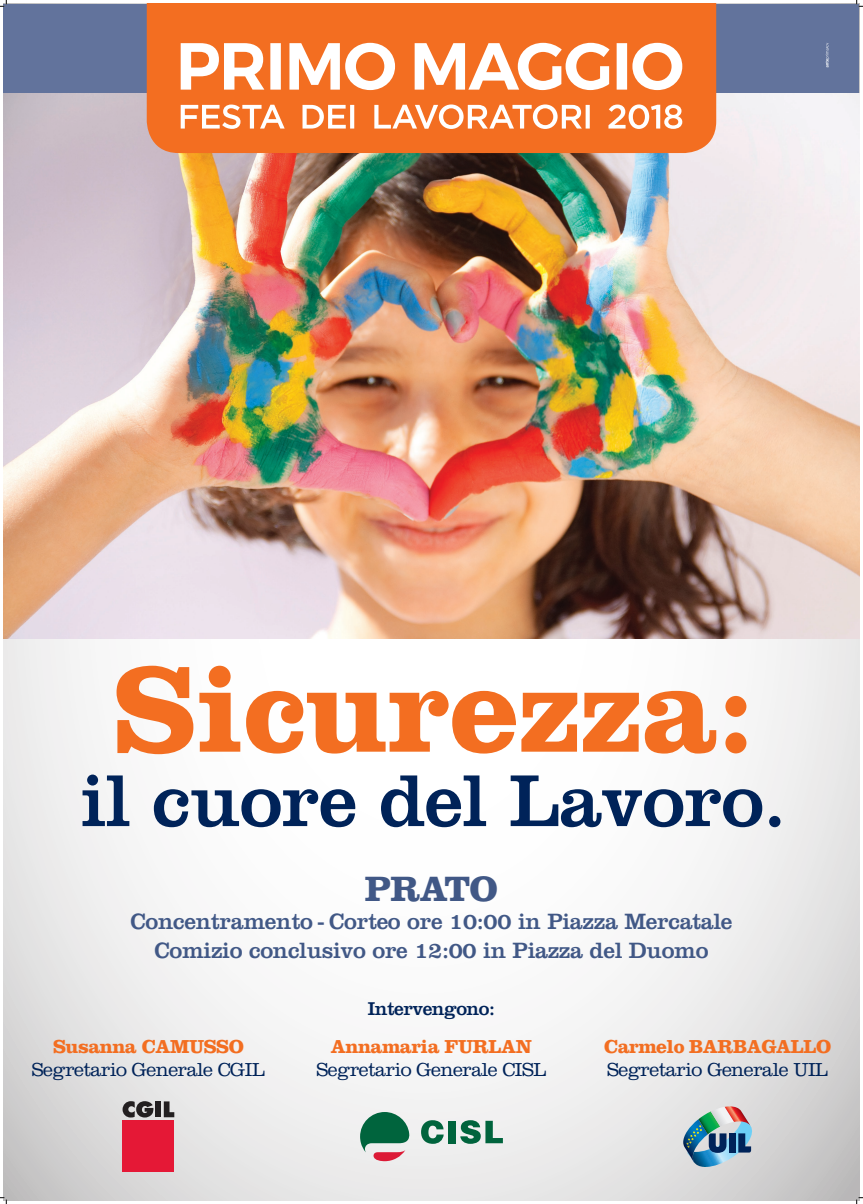
<style>
.page{position:relative;width:863px;height:1204px;background:#fff}
.page>*{position:absolute;margin:0;border:0;box-sizing:border-box;transform-origin:0 0}
.t1{font:700 36.54px "Clarendon LT Std";letter-spacing:-.025em;color:#415886}
.t2{font:23.01px/28.8px "Clarendon LT Std";letter-spacing:-.01em;color:#415886;text-align:center}
.t3{font:300 19.5px "Clarendon LT Std";letter-spacing:-.025em;color:#002359}
.t4{font:700 19.5px "Clarendon LT Std";letter-spacing:-.025em;color:#f36e21}
.t5{font:19.2px "Clarendon LT Std";letter-spacing:-.025em;color:#002359}
</style>
<div class="page">
<svg style="left:4px;top:639px;width:855px;height:560px;fill:#f1f0f1"></svg>
<svg style="left:83px;top:774px;width:697px;height:53px"></svg>
<svg style="left:117px;top:665px;width:629px;height:89px"></svg>
<div style="left:4px;top:4px;width:855px;height:635px;background:#62739c"></div>
<img style="left:4px;top:93px;width:855px;height:546px">
<div style="left:147px;top:4px;width:569px;height:149px;background:#f36e21"></div>
<svg style="left:181px;top:43px;width:501px;height:47px;background:#f8b690"></svg>
<svg style="left:181px;top:104px;width:501px;height:25px;background:#f7a372"></svg>
<svg style="left:825px;top:43px;width:4px;height:24px"></svg>
<svg style="left:421px;top:1119px;width:23px;height:24px"></svg>
<div style="left:448px;top:1120px;width:8px;height:22px;background:#00643d"></div>
<svg style="left:460px;top:1119px;width:43px;height:24px"></svg>
<svg style="left:360px;top:1111px;width:50px;height:49px"></svg>
<img style="left:683px;top:1118px;width:3px;height:43px">
<svg style="left:686px;top:1106px;width:70px;height:61px;background:#84a3b1"></svg>
<svg style="left:123px;top:1100px;width:30px;height:17px"></svg>
<div style="left:155px;top:1101px;width:6px;height:15px;background:#231f20"></div>
<svg style="left:164px;top:1101px;width:10px;height:15px"></svg>
<div style="left:123px;top:1120px;width:51px;height:51px;background:#e51836"></div>
<svg style="left:0;top:0;width:7px;height:7px"></svg>
<svg style="left:0;top:1197px;width:7px;height:6px"></svg>
<svg style="left:857px;top:0;width:6px;height:7px"></svg>
<svg style="left:857px;top:1197px;width:6px;height:6px"></svg>
<h1 class="t1" style="left:365px;top:866px;width:135px">PRATO</h1>
<p class="t2" style="left:130px;top:907px;width:604px">Concentramento - Corteo ore 10:00 in Piazza Mercatale<br>Comizio conclusivo ore 12:00 in Piazza del Duomo</p>
<p class="t4" style="left:53px;top:1034px;width:192px">Susanna CAMUSSO</p>
<p class="t3" style="left:32px;top:1057px;width:235px">Segretario Generale CGIL</p>
<p class="t5" style="left:368px;top:996px;width:129px">Intervengono:</p>
<p class="t4" style="left:331px;top:1034px;width:203px">Annamaria FURLAN</p>
<p class="t3" style="left:316px;top:1057px;width:232px">Segretario Generale CISL</p>
<p class="t4" style="left:604px;top:1034px;width:229px">Carmelo BARBAGALLO</p>
<p class="t3" style="left:607px;top:1057px;width:223px">Segretario Generale UIL</p>
</div>
